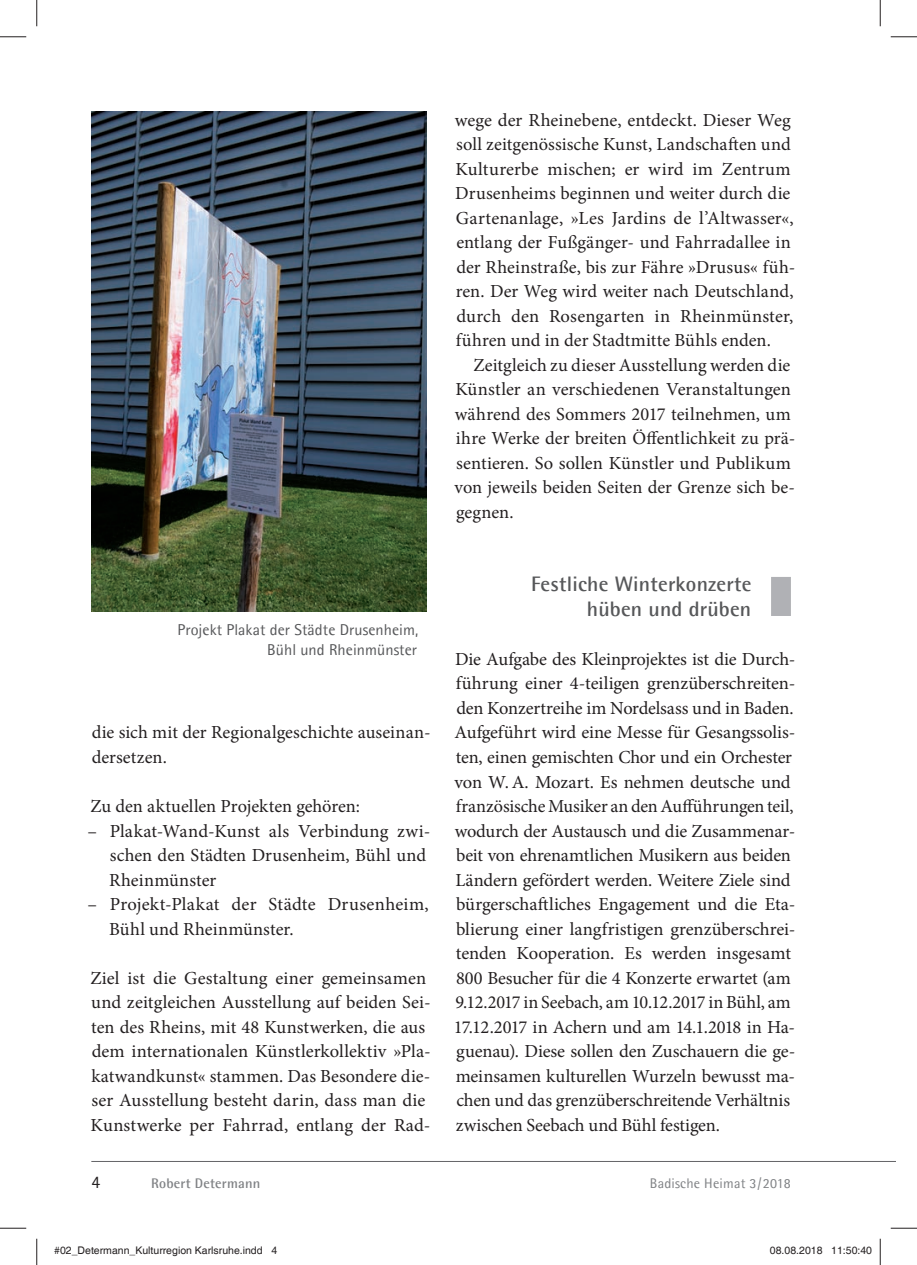
<style>
.page{position:relative;width:917px;height:1265px;background:#fff}
.page>*{position:absolute;margin:0;border:0;box-sizing:border-box;transform-origin:0 0}
.t1{font:700 21px/24.5px "Agfa Rotis Semisans";letter-spacing:.01em;color:#57585a;text-align:right}
.t2{font:18.38px/24.5px "Minion Pro";color:#231f20}
.t3{font:17.5px "Agfa Rotis Semisans";color:#231f20}
.t4{font:15.75px/20.1px "Agfa Rotis Semisans";letter-spacing:.005em;color:#57585a;text-align:right}
.t5{font:14px "Agfa Rotis Semisans";letter-spacing:.015em;color:#808285}
.t6{font:700 14px "Agfa Rotis Semisans";letter-spacing:.015em;color:#808285}
.t7{font:10.5px "Helvetica";color:#231f20}
</style>
<div class="page">
<hr style="left:91px;top:1160px;width:804px;height:1px;background:#636366">
<div style="left:771px;top:576px;width:20px;height:40px;background:#b0b1b5"></div>
<img style="left:91px;top:111px;width:335px;height:500px">
<svg style="left:0;top:36px;width:26px;height:1px"></svg>
<svg style="left:891px;top:36px;width:26px;height:1px"></svg>
<svg style="left:0;top:1227px;width:26px;height:1px"></svg>
<svg style="left:891px;top:1227px;width:26px;height:1px"></svg>
<svg style="left:36px;top:0;width:1px;height:26px"></svg>
<svg style="left:36px;top:1238px;width:1px;height:26px"></svg>
<svg style="left:880px;top:0;width:1px;height:26px"></svg>
<svg style="left:880px;top:1238px;width:1px;height:26px"></svg>
<p class="t4" style="left:178px;top:619px;width:242px">Projekt Plakat der Städte Drusenheim,<br>Bühl und Rheinmünster</p>
<p class="t2" style="left:92px;top:721px;width:340px">die sich mit der Regionalgeschichte auseinan&shy;dersetzen.</p>
<p class="t2" style="left:90px;top:795px;width:271px">Zu den aktuellen Projekten gehören:</p>
<p class="t2" style="left:109px;top:819px;width:323px;text-indent:-22px">– Plakat-Wand-Kunst als Verbindung zwi&shy;schen den Städten Drusenheim, Bühl und<br>Rheinmünster</p>
<p class="t2" style="left:109px;top:893px;width:321px;text-indent:-22px">– Projekt-Plakat der Städte Drusenheim,<br>Bühl und Rheinmünster.</p>
<p class="t2" style="left:90px;top:966px;width:342px">Ziel ist die Gestaltung einer gemeinsamen und zeitgleichen Ausstellung auf beiden Sei&shy;ten des Rheins, mit 48 Kunstwerken, die aus dem internationalen Künstlerkollektiv »Pla&shy;katwandkunst« stammen. Das Besondere die&shy;ser Ausstellung besteht darin, dass man die Kunstwerke per Fahrrad, entlang der Rad-</p>
<p class="t2" style="left:455px;top:109px;width:342px">wege der Rheinebene, entdeckt. Dieser Weg soll zeitgenössische Kunst, Landschaften und Kulturerbe mischen; er wird im Zentrum Drusenheims beginnen und weiter durch die Gartenanlage, »Les Jardins de l’Altwasser«, entlang der Fußgänger- und Fahrradallee in der Rheinstraße, bis zur Fähre »Drusus« füh&shy;ren. Der Weg wird weiter nach Deutschland, durch den Rosengarten in Rheinmünster, führen und in der Stadtmitte Bühls enden.</p>
<p class="t2" style="left:455px;top:354px;width:342px;text-indent:19px">Zeitgleich zu dieser Ausstellung werden die Künstler an verschiedenen Veranstaltungen während des Sommers 2017 teilnehmen, um ihre Werke der breiten Öffentlichkeit zu prä&shy;sentieren. So sollen Künstler und Publikum von jeweils beiden Seiten der Grenze sich be&shy;gegnen.</p>
<p class="t1" style="left:531px;top:571px;width:222px">Festliche Winterkonzerte hüben und drüben</p>
<p class="t2" style="left:454px;top:648px;width:343px">Die Aufgabe des Kleinprojektes ist die Durch&shy;führung einer 4-teiligen grenzüberschreiten&shy;den Konzertreihe im Nordelsass und in Baden.<br>Aufgeführt wird eine Messe für Gesangssolis&shy;ten, einen gemischten Chor und ein Orchester von W. A. Mozart. Es nehmen deutsche und französische Musiker an den Aufführungen teil, wodurch der Austausch und die Zusammenar&shy;beit von ehrenamtlichen Musikern aus beiden Ländern gefördert werden. Weitere Ziele sind bürgerschaftliches Engagement und die Eta&shy;blierung einer langfristigen grenzüberschrei&shy;tenden Kooperation. Es werden insgesamt 800 Besucher für die 4 Konzerte erwartet (am 9.12.2017 in Seebach, am 10.12.2017 in Bühl, am 17.12.2017 in Achern und am 14.1.2018 in Ha&shy;guenau). Diese sollen den Zuschauern die ge&shy;meinsamen kulturellen Wurzeln bewusst ma&shy;chen und das grenzüberschreitende Verhältnis zwischen Seebach und Bühl festigen.</p>
<p class="t3" style="left:91px;top:1171px;width:10px">4</p>
<p class="t6" style="left:151px;top:1174px;width:111px">Robert Determann</p>
<p class="t5" style="left:650px;top:1174px;width:142px">Badische Heimat 3 / 2018</p>
<p class="t7" style="left:54px;top:1244px;width:224px">#02_Determann_Kulturregion Karlsruhe.indd 4</p>
<p class="t7" style="left:770px;top:1244px;width:104px">08.08.2018 11:50:40</p>
</div>
